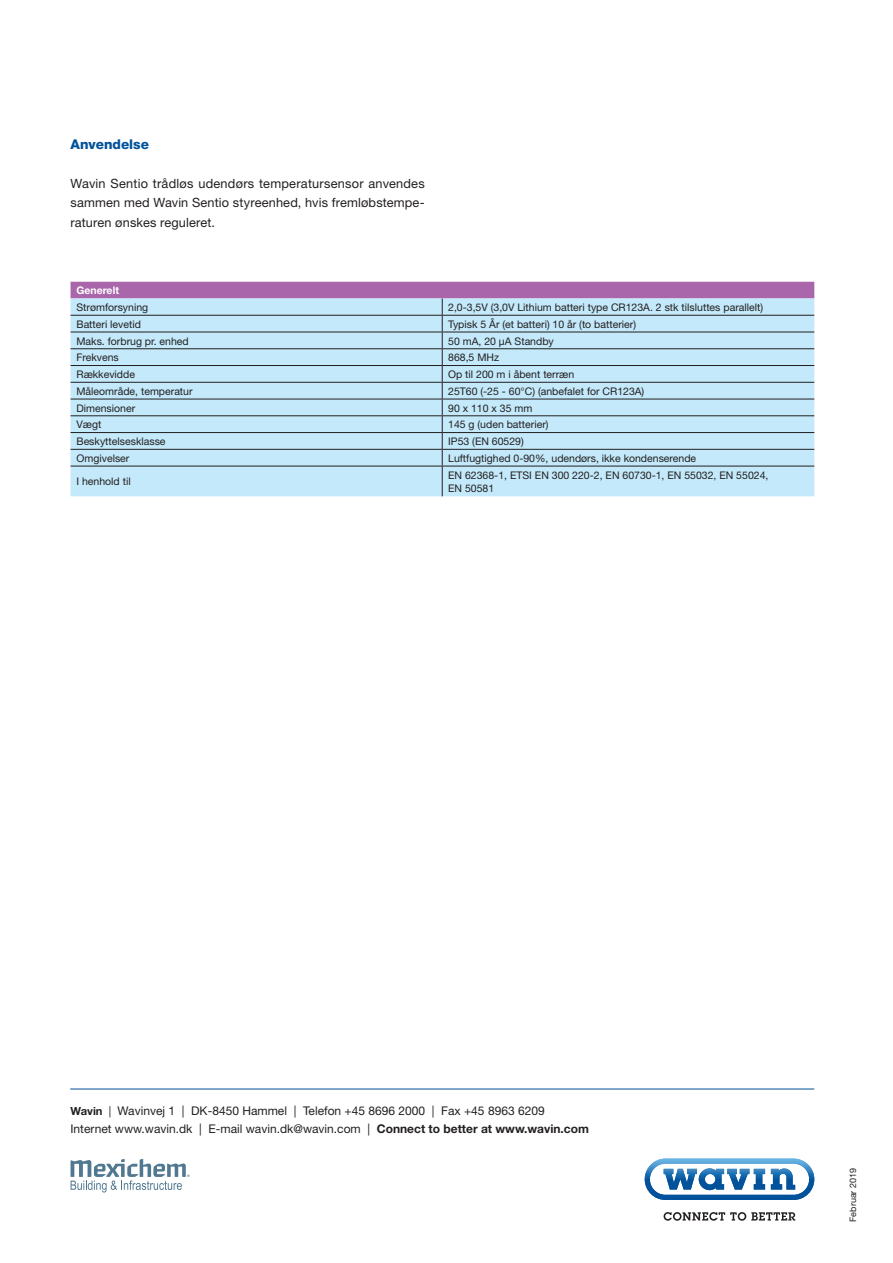
<style>
.page{position:relative;width:893px;height:1263px;background:#fff}
.page>*{position:absolute;margin:0;border:0;box-sizing:border-box;transform-origin:0 0}
.Overskrift_brødtekst{font:800 13.5px "Helvetica Neue";color:#01529b}
.Brødtekst{font:12.75px/19.5px "Helvetica Neue";letter-spacing:.01em;color:#231f20;text-align:justify}
.t1{font:12px/18px "Helvetica Neue";color:#231f20}
.Skematekst{font:10.5px/13.5px "Helvetica Neue";color:#231f20}
.Skema_fed{font:700 10.5px "Helvetica Neue";color:#fff}
.t2{font:9px "Helvetica Neue";color:#231f20}
.s1{font-weight:700;font-size:11.25px}
.s2{font-size:11.25px}
.s3{font-weight:700}
</style>
<div class="page">
<svg style="left:664px;top:1212px;width:131px;height:9px"></svg>
<svg style="left:645px;top:1158px;width:169px;height:42px"></svg>
<svg style="left:71px;top:1159px;width:119px;height:33px"></svg>
<hr style="left:71px;top:1089px;width:743px;height:1px;background:#014d95">
<div style="left:71px;top:467px;width:743px;height:29px;background:#c3e9fa"></div>
<hr style="left:442px;top:466px;width:1px;height:30px;background:#231f20">
<svg style="left:71px;top:282px;width:743px;height:184px;background:#b9d4e9"></svg>
<hr style="left:71px;top:432px;width:371px;height:1px;background:#231f20">
<hr style="left:442px;top:432px;width:372px;height:1px;background:#231f20">
<hr style="left:71px;top:449px;width:371px;height:1px;background:#231f20">
<hr style="left:442px;top:449px;width:372px;height:1px;background:#231f20">
<hr style="left:71px;top:466px;width:371px;height:1px;background:#231f20">
<hr style="left:442px;top:466px;width:372px;height:1px;background:#231f20">
<p class="Overskrift_brødtekst" style="left:71px;top:136px;width:80px">Anvendelse</p>
<p class="Brødtekst" style="left:71px;top:173px;width:356px">Wavin Sentio trådløs udendørs temperatursensor anvendes sammen med Wavin Sentio styreenhed, hvis fremløbstempe&shy;raturen ønskes reguleret.</p>
<p class="Skema_fed" style="left:76px;top:284px;width:44px">Generelt</p>
<p class="Skematekst" style="left:76px;top:300px;width:73px">Strømforsyning</p>
<p class="Skematekst" style="left:448px;top:300px;width:316px">2,0-3,5V (3,0V Lithium batteri type CR123A. 2 stk tilsluttes parallelt)</p>
<p class="Skematekst" style="left:76px;top:317px;width:66px">Batteri levetid</p>
<p class="Skematekst" style="left:448px;top:317px;width:189px">Typisk 5 År (et batteri) 10 år (to batterier)</p>
<p class="Skematekst" style="left:76px;top:334px;width:114px">Maks. forbrug pr. enhed</p>
<p class="Skematekst" style="left:448px;top:334px;width:107px">50 mA, 20 μA Standby</p>
<p class="Skematekst" style="left:76px;top:351px;width:44px">Frekvens</p>
<p class="Skematekst" style="left:448px;top:351px;width:52px">868,5 MHz</p>
<p class="Skematekst" style="left:76px;top:367px;width:60px">Rækkevidde</p>
<p class="Skematekst" style="left:448px;top:367px;width:128px">Op til 200 m i åbent terræn</p>
<p class="Skematekst" style="left:76px;top:384px;width:118px">Måleområde, temperatur</p>
<p class="Skematekst" style="left:448px;top:384px;width:198px">25T60 (-25 - 60°C) (anbefalet for CR123A)</p>
<p class="Skematekst" style="left:76px;top:401px;width:60px">Dimensioner</p>
<p class="Skematekst" style="left:448px;top:401px;width:86px">90 x 110 x 35 mm</p>
<p class="Skematekst" style="left:76px;top:418px;width:26px">Vægt</p>
<p class="Skematekst" style="left:448px;top:418px;width:102px">145 g (uden batterier)</p>
<p class="Skematekst" style="left:76px;top:434px;width:91px">Beskyttelsesklasse</p>
<p class="Skematekst" style="left:448px;top:434px;width:77px">IP53 (EN 60529)</p>
<p class="Skematekst" style="left:76px;top:451px;width:54px">Omgivelser</p>
<p class="Skematekst" style="left:448px;top:451px;width:250px">Luftfugtighed 0-90%, udendørs, ikke kondenserende</p>
<p class="Skematekst" style="left:76px;top:475px;width:56px">I henhold til</p>
<p class="Skematekst" style="left:448px;top:468px;width:322px">EN 62368-1, ETSI EN 300 220-2, EN 60730-1, EN 55032, EN 55024,<br>EN 50581</p>
<p class="t1" style="left:71px;top:1102px;width:520px"><span class="s1">Wavin</span> <span class="s2">|</span> Wavinvej 1 | DK-8450 Hammel | Telefon +45 8696 2000 | Fax +45 8963 6209<br>Internet www.wavin.dk | E-mail wavin.dk@wavin.com | <span class="s3">Connect to better at www.wavin.com</span></p>
<p class="t2" style="left:848px;top:1222px;width:55px;rotate:-90deg">Februar 2019</p>
</div>
